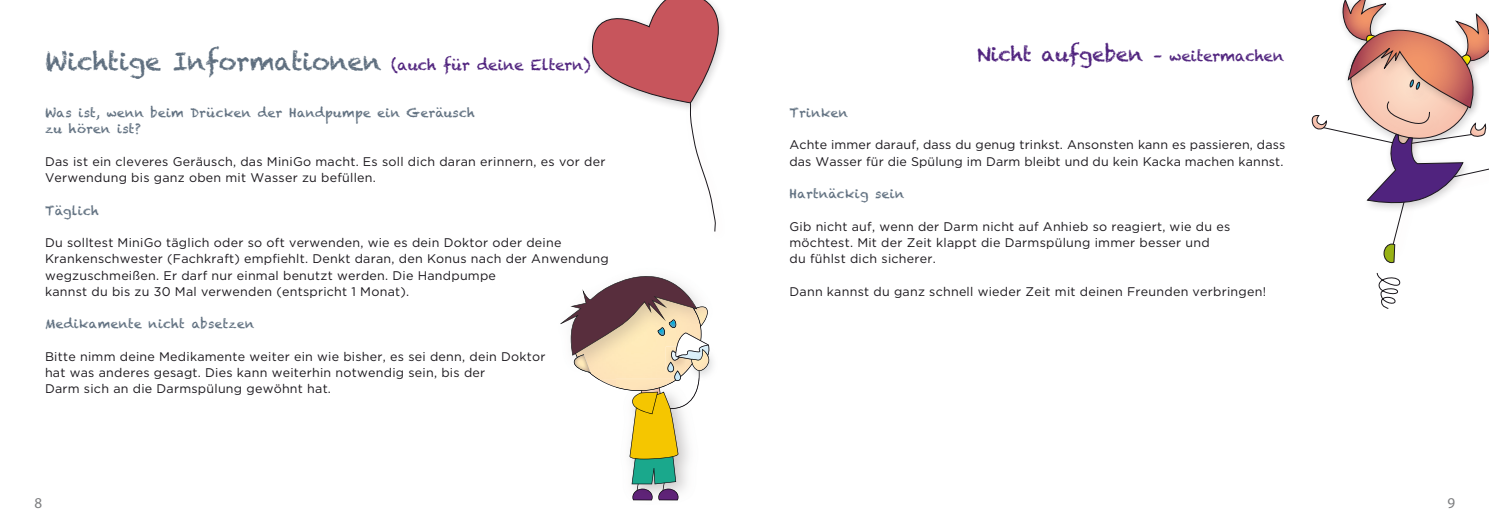
<style>
.page{position:relative;width:1489px;height:525px;background:#fff}
.page>*{position:absolute;margin:0;border:0;box-sizing:border-box;transform-origin:0 0}
.t1{font:25px "Chalkduster";letter-spacing:-.01em;color:#5f6f7f}
.t2{font:20px "Chalkduster";letter-spacing:-.01em;color:#50237e}
.t3{font:15px "Myriad Pro";color:#7c7d7f}
.t4{font:12.5px/16.2px "Gotham";letter-spacing:.02em;color:#1a171c}
.t5{font:12.5px/16.2px "Chalkduster";letter-spacing:.02em;color:#5f6f7f}
.s1{font-size:15px;color:#50237e}
.s2{font-size:15px}
</style>
<div class="page">
<svg style="left:560px;top:276px;width:153px;height:224px"></svg>
<svg style="left:1311px;top:0;width:177px;height:263px"></svg>
<svg style="left:1376px;top:273px;width:24px;height:36px"></svg>
<svg style="left:590px;top:0;width:133px;height:232px"></svg>
<p class="t1" style="left:45px;top:46px;width:547px">Wichtige Informationen <span class="s1">(auch für deine Eltern)</span></p>
<p class="t5" style="left:45px;top:104px;width:431px">Was ist, wenn beim Drücken der Handpumpe ein Geräusch zu hören ist?</p>
<p class="t4" style="left:45px;top:153px;width:562px">Das ist ein cleveres Geräusch, das MiniGo macht. Es soll dich daran erinnern, es vor der<br>Verwendung bis ganz oben mit Wasser zu befüllen.</p>
<p class="t5" style="left:45px;top:202px;width:55px">Täglich</p>
<p class="t4" style="left:45px;top:234px;width:518px">Du solltest MiniGo täglich oder so oft verwenden, wie es dein Doktor oder deine</p>
<p class="t4" style="left:45px;top:250px;width:565px">Krankenschwester (Fachkraft) empfiehlt. Denkt daran, den Konus nach der Anwendung wegzuschmeißen. Er darf nur einmal benutzt werden. Die Handpumpe</p>
<p class="t4" style="left:45px;top:283px;width:365px">kannst du bis zu 30 Mal verwenden (entspricht 1 Monat).</p>
<p class="t5" style="left:45px;top:316px;width:211px">Medikamente nicht absetzen</p>
<p class="t4" style="left:45px;top:348px;width:502px">Bitte nimm deine Medikamente weiter ein wie bisher, es sei denn, dein Doktor hat was anderes gesagt. Dies kann weiterhin notwendig sein, bis der<br>Darm sich an die Darmspülung gewöhnt hat.</p>
<p class="t2" style="left:976px;top:42px;width:309px">Nicht aufgeben <span class="s2">– weitermachen</span></p>
<p class="t5" style="left:789px;top:104px;width:60px">Trinken</p>
<p class="t4" style="left:789px;top:136px;width:497px">Achte immer darauf, dass du genug trinkst. Ansonsten kann es passieren, dass das Wasser für die Spülung im Darm bleibt und du kein Kacka machen kannst.</p>
<p class="t5" style="left:789px;top:186px;width:116px">Hartnäckig sein</p>
<p class="t4" style="left:789px;top:218px;width:442px">Gib nicht auf, wenn der Darm nicht auf Anhieb so reagiert, wie du es</p>
<p class="t4" style="left:789px;top:234px;width:422px">möchtest. Mit der Zeit klappt die Darmspülung immer besser und du fühlst dich sicherer.</p>
<p class="t4" style="left:789px;top:283px;width:478px">Dann kannst du ganz schnell wieder Zeit mit deinen Freunden verbringen!</p>
<p class="t3" style="left:35px;top:493px;width:9px">8</p>
<p class="t3" style="left:1447px;top:493px;width:9px">9</p>
</div>
